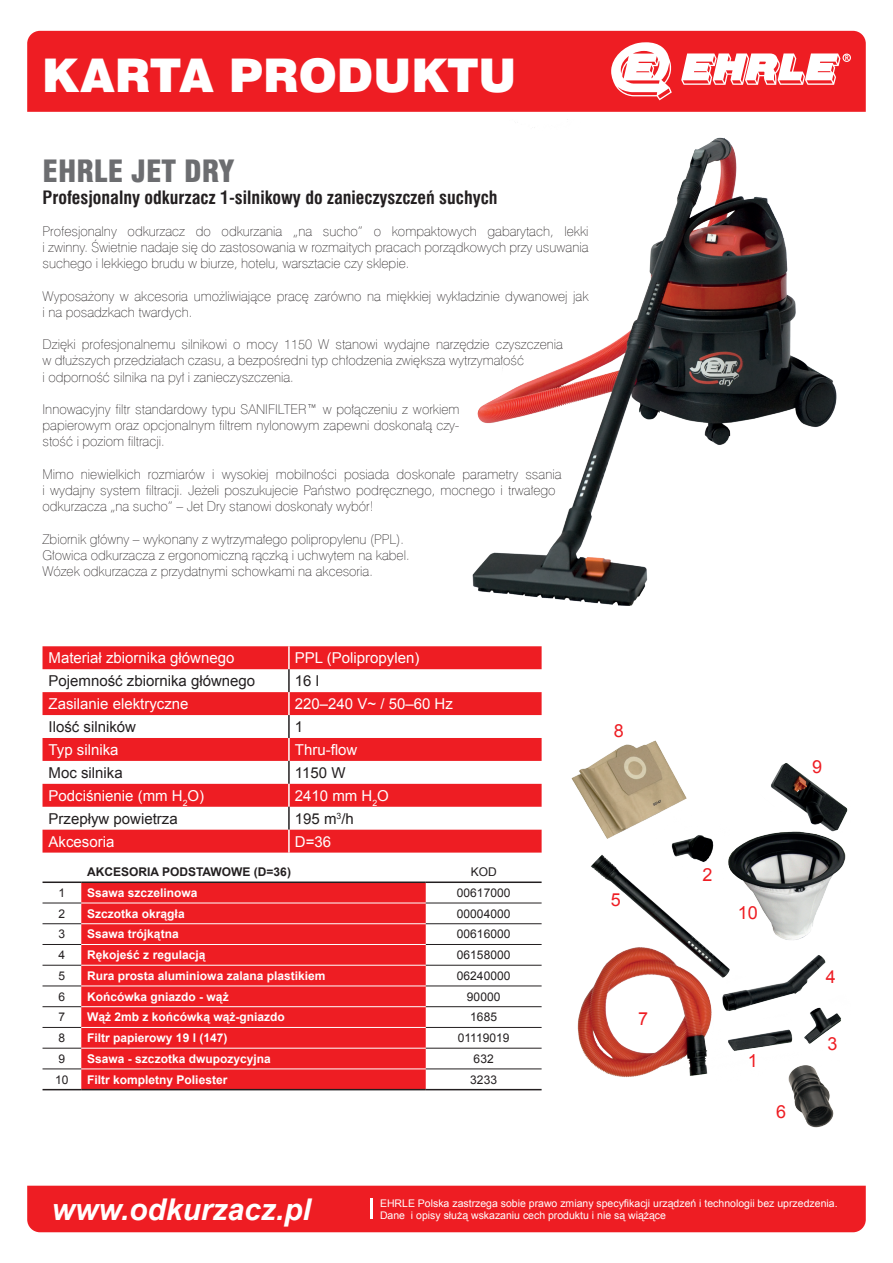
<style>
.page{position:relative;width:893px;height:1263px;background:#fff}
.page>*{position:absolute;margin:0;border:0;box-sizing:border-box;transform-origin:0 0}
.t1{font:46.5px "Swis 721 Blk EU";color:#fff}
.t2{font:italic 700 30px "Arial";color:#fff}
.t3{font:30px "Swis 721 Blk Cn EU";color:#6c6d70}
.t4{font:700 18px "Swis 721 Cn EU";color:#231f20}
.t5{font:18px "Arial";color:#ee1d23}
.t6{font:15px "Arial";color:#fff}
.t7{font:15px "Arial";color:#231f20}
.t8{font:13.5px/16.2px "Swis 721 Th EU";color:#231f20}
.t9{font:700 12px "Arial";color:#fff}
.t10{font:12px "Arial";color:#231f20}
.t11{font:700 12px "Arial";color:#231f20}
.t12{font:10.5px "Arial";color:#fff}
</style>
<div class="page">
<div style="left:27px;top:31px;width:839px;height:81px;background:#ee1d23"></div>
<svg style="left:681px;top:53px;width:170px;height:32px"></svg>
<svg style="left:611px;top:42px;width:62px;height:58px"></svg>
<div style="left:27px;top:1186px;width:839px;height:46px;background:#ee1d23"></div>
<hr style="left:370px;top:1199px;width:3px;height:20px;background:#fff">
<img style="left:472px;top:119px;width:365px;height:487px">
<svg style="left:43px;top:646px;width:499px;height:206px;fill:#ee1d23"></svg>
<hr style="left:288px;top:646px;width:2px;height:23px;background:#fff">
<hr style="left:288px;top:669px;width:2px;height:23px;background:#231f20">
<hr style="left:288px;top:692px;width:2px;height:23px;background:#fff">
<hr style="left:288px;top:715px;width:2px;height:23px;background:#231f20">
<hr style="left:288px;top:738px;width:2px;height:23px;background:#fff">
<hr style="left:288px;top:761px;width:2px;height:23px;background:#231f20">
<hr style="left:288px;top:784px;width:2px;height:23px;background:#fff">
<hr style="left:288px;top:807px;width:2px;height:23px;background:#231f20">
<hr style="left:288px;top:830px;width:2px;height:22px;background:#fff">
<svg style="left:43px;top:902px;width:499px;height:187px"></svg>
<div style="left:81px;top:883px;width:345px;height:206px;background:#ee1d23"></div>
<hr style="left:43px;top:903px;width:38px;height:1px;background:#231f20">
<hr style="left:426px;top:903px;width:116px;height:1px;background:#231f20">
<hr style="left:43px;top:923px;width:38px;height:1px;background:#231f20">
<hr style="left:426px;top:923px;width:116px;height:1px;background:#231f20">
<hr style="left:43px;top:944px;width:38px;height:1px;background:#231f20">
<hr style="left:426px;top:944px;width:116px;height:1px;background:#231f20">
<hr style="left:43px;top:965px;width:38px;height:1px;background:#231f20">
<hr style="left:426px;top:965px;width:116px;height:1px;background:#231f20">
<hr style="left:43px;top:986px;width:38px;height:1px;background:#231f20">
<hr style="left:426px;top:986px;width:116px;height:1px;background:#231f20">
<hr style="left:43px;top:1006px;width:38px;height:1px;background:#231f20">
<hr style="left:426px;top:1006px;width:116px;height:1px;background:#231f20">
<hr style="left:43px;top:1027px;width:38px;height:1px;background:#231f20">
<hr style="left:426px;top:1027px;width:116px;height:1px;background:#231f20">
<hr style="left:43px;top:1048px;width:38px;height:1px;background:#231f20">
<hr style="left:426px;top:1048px;width:116px;height:1px;background:#231f20">
<hr style="left:43px;top:1069px;width:38px;height:1px;background:#231f20">
<hr style="left:426px;top:1069px;width:116px;height:1px;background:#231f20">
<hr style="left:81px;top:903px;width:345px;height:1px;background:#fff">
<hr style="left:81px;top:923px;width:345px;height:1px;background:#fff">
<hr style="left:81px;top:944px;width:345px;height:1px;background:#fff">
<hr style="left:81px;top:965px;width:345px;height:1px;background:#fff">
<hr style="left:81px;top:986px;width:345px;height:1px;background:#fff">
<hr style="left:81px;top:1006px;width:345px;height:1px;background:#fff">
<hr style="left:81px;top:1027px;width:345px;height:1px;background:#fff">
<hr style="left:81px;top:1048px;width:345px;height:1px;background:#fff">
<hr style="left:81px;top:1069px;width:345px;height:1px;background:#fff">
<hr style="left:43px;top:881px;width:38px;height:2px;background:#231f20">
<hr style="left:81px;top:881px;width:345px;height:2px;background:#231f20">
<hr style="left:426px;top:881px;width:116px;height:2px;background:#231f20">
<hr style="left:43px;top:1089px;width:38px;height:1px;background:#231f20">
<hr style="left:81px;top:1089px;width:345px;height:1px;background:#231f20">
<hr style="left:426px;top:1089px;width:116px;height:1px;background:#231f20">
<img style="left:571px;top:747px;width:270px;height:331px">
<img style="left:783px;top:1061px;width:58px;height:67px">
<svg style="left:621px;top:740px;width:227px;height:236px"></svg>
<img style="left:723px;top:813px;width:125px;height:145px">
<h1 class="t1" style="left:42px;top:46px;width:476px">KARTA PRODUKTU</h1>
<h2 class="t3" style="left:43px;top:152px;width:193px">EHRLE JET DRY</h2>
<h3 class="t4" style="left:43px;top:187px;width:457px">Profesjonalny odkurzacz 1-silnikowy do zanieczyszczeń suchych</h3>
<p class="t8" style="left:43px;top:223px;width:548px;text-align:justify">Profesjonalny odkurzacz do odkurzania „na sucho” o kompaktowych gabarytach, lekki i zwinny. Świetnie nadaje się do zastosowania w rozmaitych pracach porządkowych przy usuwania suchego i lekkiego brudu w biurze, hotelu, warsztacie czy sklepie.</p>
<p class="t8" style="left:43px;top:288px;width:548px">Wyposażony w akcesoria umożliwiające pracę zarówno na miękkiej wykładzinie dywanowej jak i na posadzkach twardych.</p>
<p class="t8" style="left:43px;top:336px;width:522px">Dzięki profesjonalnemu silnikowi o mocy 1150 W stanowi wydajne narzędzie czyszczenia w dłuższych przedziałach czasu, a bezpośredni typ chłodzenia zwiększa wytrzymałość<br>i odporność silnika na pył i zanieczyszczenia.</p>
<p class="t8" style="left:43px;top:401px;width:419px;text-align:justify">Innowacyjny filtr standardowy typu SANIFILTER™ w połączeniu z workiem papierowym oraz opcjonalnym filtrem nylonowym zapewni doskonałą czy&shy;stość i poziom filtracji.</p>
<p class="t8" style="left:43px;top:466px;width:521px">Mimo niewielkich rozmiarów i wysokiej mobilności posiada doskonałe parametry ssania i wydajny system filtracji. Jeżeli poszukujecie Państwo podręcznego, mocnego i trwałego odkurzacza „na sucho” – Jet Dry stanowi doskonały wybór!</p>
<p class="t8" style="left:43px;top:531px;width:369px">Zbiornik główny – wykonany z wytrzymałego polipropylenu (PPL).<br>Głowica odkurzacza z ergonomiczną rączką i uchwytem na kabel.<br>Wózek odkurzacza z przydatnymi schowkami na akcesoria.</p>
<p class="t6" style="left:49px;top:648px;width:187px">Materiał zbiornika głównego</p>
<p class="t6" style="left:295px;top:648px;width:126px">PPL (Polipropylen)</p>
<p class="t7" style="left:49px;top:671px;width:208px">Pojemność zbiornika głównego</p>
<p class="t7" style="left:295px;top:671px;width:26px">16 l</p>
<p class="t6" style="left:49px;top:694px;width:142px">Zasilanie elektryczne</p>
<p class="t6" style="left:295px;top:694px;width:160px">220–240 V~ / 50–60 Hz</p>
<p class="t7" style="left:49px;top:717px;width:89px">Ilość silników</p>
<p class="t7" style="left:295px;top:717px;width:10px">1</p>
<p class="t6" style="left:49px;top:740px;width:72px">Typ silnika</p>
<p class="t6" style="left:295px;top:740px;width:64px">Thru-flow</p>
<p class="t7" style="left:49px;top:763px;width:76px">Moc silnika</p>
<p class="t7" style="left:295px;top:763px;width:52px">1150 W</p>
<p class="t6" style="left:49px;top:786px;width:157px">Podciśnienie (mm H<sub>2</sub>O)</p>
<p class="t6" style="left:295px;top:786px;width:96px">2410 mm H<sub>2</sub>O</p>
<p class="t7" style="left:49px;top:808px;width:131px">Przepływ powietrza</p>
<p class="t7" style="left:295px;top:808px;width:61px">195 m<sup>3</sup>/h</p>
<p class="t6" style="left:49px;top:831px;width:67px">Akcesoria</p>
<p class="t6" style="left:295px;top:831px;width:38px">D=36</p>
<p class="t11" style="left:87px;top:864px;width:205px">AKCESORIA PODSTAWOWE (D=36)</p>
<p class="t10" style="left:471px;top:864px;width:28px">KOD</p>
<p class="t10" style="left:59px;top:885px;width:8px">1</p>
<p class="t9" style="left:87px;top:885px;width:112px">Ssawa szczelinowa</p>
<p class="t10" style="left:457px;top:885px;width:55px">00617000</p>
<p class="t10" style="left:59px;top:906px;width:8px">2</p>
<p class="t9" style="left:87px;top:906px;width:99px">Szczotka okrągła</p>
<p class="t10" style="left:457px;top:906px;width:55px">00004000</p>
<p class="t10" style="left:59px;top:926px;width:8px">3</p>
<p class="t9" style="left:87px;top:926px;width:93px">Ssawa trójkątna</p>
<p class="t10" style="left:457px;top:926px;width:55px">00616000</p>
<p class="t10" style="left:59px;top:947px;width:8px">4</p>
<p class="t9" style="left:87px;top:947px;width:120px">Rękojeść z regulacją</p>
<p class="t10" style="left:457px;top:947px;width:55px">06158000</p>
<p class="t10" style="left:59px;top:968px;width:8px">5</p>
<p class="t9" style="left:87px;top:968px;width:240px">Rura prosta aluminiowa zalana plastikiem</p>
<p class="t10" style="left:457px;top:968px;width:55px">06240000</p>
<p class="t10" style="left:59px;top:989px;width:8px">6</p>
<p class="t9" style="left:87px;top:988px;width:143px">Końcówka gniazdo - wąż</p>
<p class="t10" style="left:467px;top:989px;width:35px">90000</p>
<p class="t10" style="left:59px;top:1009px;width:8px">7</p>
<p class="t9" style="left:87px;top:1009px;width:199px">Wąż 2mb z końcówką wąż-gniazdo</p>
<p class="t10" style="left:470px;top:1009px;width:28px">1685</p>
<p class="t10" style="left:59px;top:1030px;width:8px">8</p>
<p class="t9" style="left:87px;top:1030px;width:142px">Filtr papierowy 19 l (147)</p>
<p class="t10" style="left:458px;top:1030px;width:53px">01119019</p>
<p class="t10" style="left:59px;top:1051px;width:8px">9</p>
<p class="t9" style="left:87px;top:1051px;width:185px">Ssawa - szczotka dwupozycyjna</p>
<p class="t10" style="left:474px;top:1051px;width:22px">632</p>
<p class="t10" style="left:55px;top:1071px;width:15px">10</p>
<p class="t9" style="left:87px;top:1071px;width:142px">Filtr kompletny Poliester</p>
<p class="t10" style="left:470px;top:1071px;width:28px">3233</p>
<h3 class="t5" style="left:614px;top:719px;width:12px">8</h3>
<h3 class="t5" style="left:611px;top:888px;width:12px">5</h3>
<h3 class="t5" style="left:638px;top:1007px;width:12px">7</h3>
<h3 class="t5" style="left:812px;top:755px;width:12px">9</h3>
<h3 class="t5" style="left:702px;top:863px;width:12px">2</h3>
<h3 class="t5" style="left:738px;top:901px;width:22px">10</h3>
<h3 class="t5" style="left:748px;top:1049px;width:12px">1</h3>
<h3 class="t5" style="left:776px;top:1099px;width:12px">6</h3>
<h3 class="t5" style="left:826px;top:965px;width:12px">4</h3>
<h3 class="t5" style="left:827px;top:1032px;width:12px">3</h3>
<h2 class="t2" style="left:52px;top:1190px;width:260px">www.odkurzacz.pl</h2>
<p class="t12" style="left:380px;top:1196px;width:459px">EHRLE Polska zastrzega sobie prawo zmiany specyfikacji urządzeń i technologii bez uprzedzenia.</p>
<p class="t12" style="left:380px;top:1208px;width:287px">Dane i opisy służą wskazaniu cech produktu i nie są wiążące</p>
</div>
